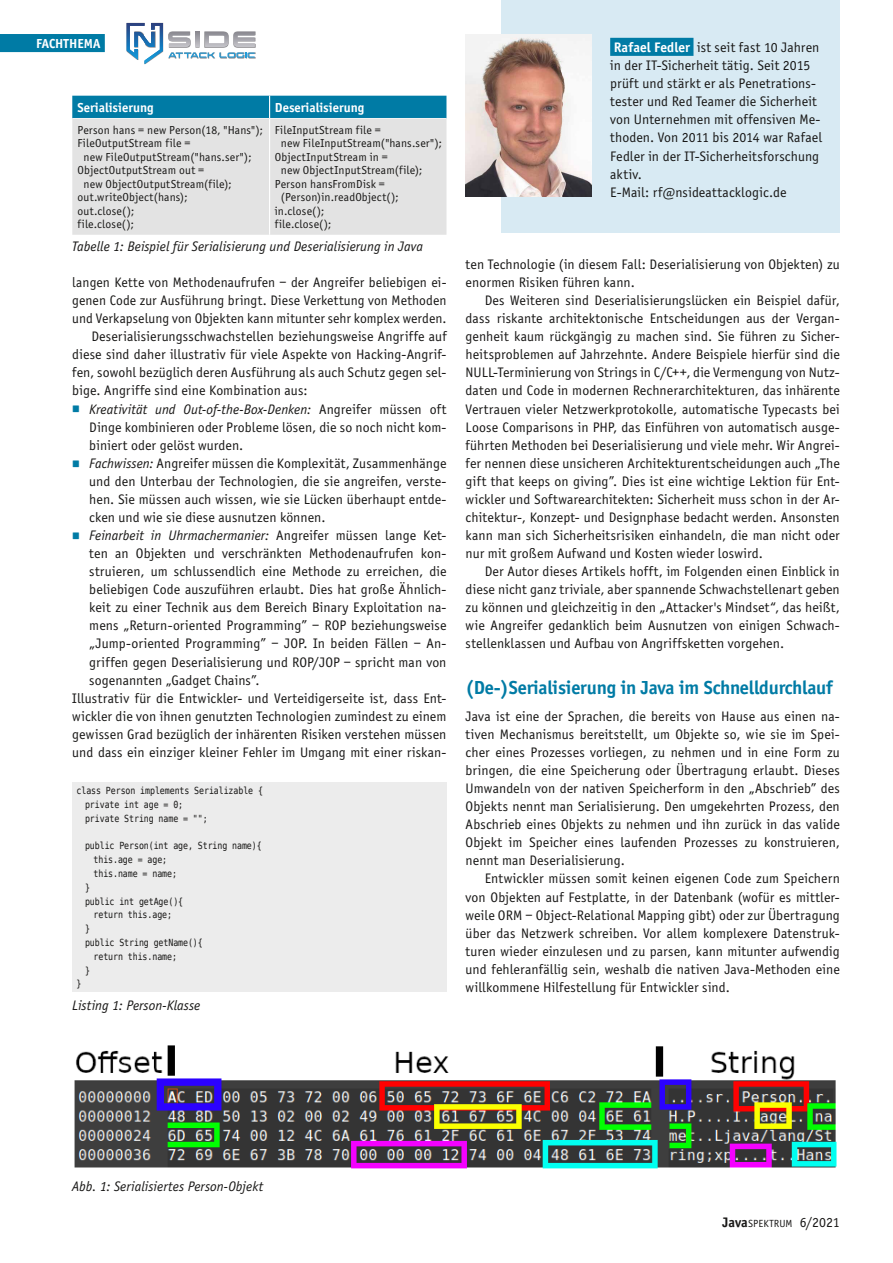
<style>
.page{position:relative;width:893px;height:1263px;background:#fff}
.page>*{position:absolute;margin:0;border:0;box-sizing:border-box;transform-origin:0 0}
.t1{font:700 57px "Officina Sans EF";color:#007ba5;scale:.38 1}
.t2{font:700 19.5px "Officina Sans EF";letter-spacing:-.01em;color:#007ba5}
.t3{font:14.25px/18px "Officina Sans EF";letter-spacing:.01em;color:#181716;text-align:justify}
.t4{font:italic 14.25px "Officina Sans EF";color:#181716}
.t5{font:700 13.5px "Officina Sans EF";color:#fff}
.t6{font:12px "Officina Sans EF";letter-spacing:.02em;color:#181716}
.t7{font:10.65px "Officina Sans EF";letter-spacing:.01em;color:#181716}
.t8{font:9.75px/13.8px "Bitstream Vera Sans Mono";letter-spacing:-.01em;color:#181716;scale:.85 1}
.s1{font-style:italic}
.s2{font-style:normal}
.s3{font-weight:700;color:#fff}
.s4{font-weight:700;font-size:14.25px}
.s5{font-size:14.25px}
</style>
<div class="page">
<div style="left:502px;top:0;width:338px;height:233px;background:#d8eaf3"></div>
<div style="left:610px;top:38px;width:83px;height:18px;background:#007ba5"></div>
<img style="left:466px;top:34px;width:125px;height:163px">
<div style="left:72px;top:782px;width:374px;height:210px;background:#ececec"></div>
<img style="left:74px;top:1045px;width:763px;height:124px">
<svg style="left:72px;top:96px;width:374px;height:139px;background:#bed2d9"></svg>
<hr style="left:269px;top:119px;width:1px;height:116px;background:#fff">
<hr style="left:72px;top:118px;width:198px;height:1px;background:#f2f2f2">
<hr style="left:270px;top:118px;width:176px;height:1px;background:#f2f2f2">
<div style="left:0;top:34px;width:105px;height:18px;background:#007ba5"></div>
<img style="left:126px;top:23px;width:1px;height:29px">
<svg style="left:127px;top:23px;width:128px;height:41px"></svg>
<p class="t5" style="left:36px;top:35px;width:66px">FACHTHEMA</p>
<p class="t5" style="left:78px;top:99px;width:78px">Serialisierung</p>
<p class="t5" style="left:275px;top:99px;width:91px">Deserialisierung</p>
<p class="t6" style="left:78px;top:123px;width:187px">Person hans = new Person(18, "Hans");</p>
<p class="t6" style="left:78px;top:137px;width:114px">FileOutputStream file =</p>
<p class="t6" style="left:84px;top:150px;width:169px">new FileOutputStream("hans.ser");</p>
<p class="t6" style="left:78px;top:164px;width:128px">ObjectOutputStream out =</p>
<p class="t6" style="left:84px;top:177px;width:150px">new ObjectOutputStream(file);</p>
<p class="t6" style="left:78px;top:191px;width:111px">out.writeObject(hans);</p>
<p class="t6" style="left:78px;top:204px;width:58px">out.close();</p>
<p class="t6" style="left:78px;top:218px;width:58px">file.close();</p>
<p class="t6" style="left:275px;top:123px;width:107px">FileInputStream file =</p>
<p class="t6" style="left:281px;top:137px;width:162px">new FileInputStream("hans.ser");</p>
<p class="t6" style="left:275px;top:150px;width:115px">ObjectInputStream in =</p>
<p class="t6" style="left:281px;top:164px;width:143px">new ObjectInputStream(file);</p>
<p class="t6" style="left:275px;top:177px;width:112px">Person hansFromDisk =</p>
<p class="t6" style="left:281px;top:191px;width:119px">(Person)in.readObject();</p>
<p class="t6" style="left:275px;top:204px;width:51px">in.close();</p>
<p class="t6" style="left:275px;top:218px;width:58px">file.close();</p>
<p class="t4" style="left:72px;top:238px;width:352px">Tabelle 1: Beispiel für Serialisierung und Deserialisierung in Java</p>
<p class="t3" style="left:72px;top:273px;width:376px">langen Kette von Methodenaufrufen – der Angreifer beliebigen ei-</p>
<p class="t3" style="left:72px;top:292px;width:376px">genen Code zur Ausführung bringt. Diese Verkettung von Methoden</p>
<p class="t3" style="left:72px;top:310px;width:376px">und Verkapselung von Objekten kann mitunter sehr komplex werden.</p>
<p class="t3" style="left:91px;top:328px;width:357px">Deserialisierungsschwachstellen beziehungsweise Angriffe auf</p>
<p class="t3" style="left:72px;top:346px;width:376px">diese sind daher illustrativ für viele Aspekte von Hacking-Angrif-</p>
<p class="t3" style="left:72px;top:364px;width:376px">fen, sowohl bezüglich deren Ausführung als auch Schutz gegen sel-</p>
<p class="t3" style="left:72px;top:382px;width:237px">bige. Angriffe sind eine Kombination aus:</p>
<h1 class="t1" style="left:72px;top:370px;width:22px">-</h1>
<p class="t3" style="left:89px;top:400px;width:359px"><span class="s1">Kreativität und Out-of-the-Box-Denken:</span> Angreifer müssen oft Dinge kombinieren oder Probleme lösen, die so noch nicht kom&shy;biniert oder gelöst wurden.</p>
<h1 class="t1" style="left:72px;top:424px;width:22px">-</h1>
<p class="t3" style="left:89px;top:454px;width:359px"><span class="s1">Fachwissen:</span> Angreifer müssen die Komplexität, Zusammenhänge und den Unterbau der Technologien, die sie angreifen, verste&shy;hen. Sie müssen auch wissen, wie sie Lücken überhaupt entde&shy;cken und wie sie diese ausnutzen können.</p>
<h1 class="t1" style="left:72px;top:497px;width:22px">-</h1>
<p class="t4" style="left:89px;top:528px;width:359px">Feinarbeit in Uhrmachermanier: <span class="s2">Angreifer müssen lange Ket-</span></p>
<p class="t3" style="left:89px;top:545px;width:359px">ten an Objekten und verschränkten Methodenaufrufen kon-</p>
<p class="t3" style="left:89px;top:563px;width:359px">struieren, um schlussendlich eine Methode zu erreichen, die</p>
<p class="t3" style="left:89px;top:581px;width:359px">beliebigen Code auszuführen erlaubt. Dies hat große Ähnlich-</p>
<p class="t3" style="left:89px;top:599px;width:359px">keit zu einer Technik aus dem Bereich Binary Exploitation na-</p>
<p class="t3" style="left:89px;top:617px;width:359px">mens „Return-oriented Programming” – ROP beziehungsweise</p>
<p class="t3" style="left:89px;top:635px;width:359px">„Jump-oriented Programming” – JOP. In beiden Fällen – An-</p>
<p class="t3" style="left:89px;top:653px;width:359px">griffen gegen Deserialisierung und ROP/JOP – spricht man von</p>
<p class="t3" style="left:89px;top:671px;width:172px">sogenannten „Gadget Chains”.</p>
<p class="t3" style="left:72px;top:689px;width:376px">Illustrativ für die Entwickler- und Verteidigerseite ist, dass Ent-</p>
<p class="t3" style="left:72px;top:707px;width:376px">wickler die von ihnen genutzten Technologien zumindest zu einem</p>
<p class="t3" style="left:72px;top:725px;width:376px">gewissen Grad bezüglich der inhärenten Risiken verstehen müssen</p>
<p class="t3" style="left:72px;top:743px;width:376px">und dass ein einziger kleiner Fehler im Umgang mit einer riskan-</p>
<p class="t8" style="left:85px;top:784px;width:211px;text-indent:-9px">class Person implements Serializable { private int age = 0;<br>private String name = "";</p>
<p class="t8" style="left:85px;top:839px;width:209px">public Person(int age, String name){</p>
<p class="t8" style="left:94px;top:853px;width:88px">this.age = age;</p>
<p class="t8" style="left:94px;top:867px;width:100px">this.name = name;</p>
<p class="t8" style="left:85px;top:880px;width:7px">}</p>
<p class="t8" style="left:85px;top:894px;width:117px">public int getAge(){</p>
<p class="t8" style="left:94px;top:908px;width:94px">return this.age;</p>
<p class="t8" style="left:85px;top:922px;width:7px">}</p>
<p class="t8" style="left:85px;top:936px;width:140px">public String getName(){</p>
<p class="t8" style="left:94px;top:949px;width:100px">return this.name;</p>
<p class="t8" style="left:85px;top:963px;width:7px">}</p>
<p class="t8" style="left:77px;top:977px;width:7px">}</p>
<p class="t4" style="left:72px;top:997px;width:130px">Listing 1: Person-Klasse</p>
<p class="t3" style="left:610px;top:39px;width:213px;text-align:left"><span class="s3">Rafael Fedler</span> ist seit fast 10 Jahren in der IT-Sicherheit tätig. Seit 2015 prüft und stärkt er als Penetrations&shy;tester und Red Teamer die Sicherheit von Unternehmen mit offensiven Me&shy;thoden. Von 2011 bis 2014 war Rafael Fedler in der IT-Sicherheitsforschung aktiv.<br>E-Mail: rf@nsideattacklogic.de</p>
<p class="t3" style="left:466px;top:255px;width:376px">ten Technologie (in diesem Fall: Deserialisierung von Objekten) zu enormen Risiken führen kann.</p>
<p class="t3" style="left:466px;top:291px;width:376px;text-indent:19px">Des Weiteren sind Deserialisierungslücken ein Beispiel dafür, dass riskante architektonische Entscheidungen aus der Vergan&shy;genheit kaum rückgängig zu machen sind. Sie führen zu Sicher&shy;heitsproblemen auf Jahrzehnte. Andere Beispiele hierfür sind die NULL-Terminierung von Strings in C/C++, die Vermengung von Nutz&shy;daten und Code in modernen Rechnerarchitekturen, das inhärente Vertrauen vieler Netzwerkprotokolle, automatische Typecasts bei Loose Comparisons in PHP, das Einführen von automatisch ausge&shy;führten Methoden bei Deserialisierung und viele mehr. Wir Angrei&shy;fer nennen diese unsicheren Architekturentscheidungen auch „The gift that keeps on giving”. Dies ist eine wichtige Lektion für Ent&shy;wickler und Softwarearchitekten: Sicherheit muss schon in der Ar&shy;chitektur-, Konzept- und Designphase bedacht werden. Ansonsten kann man sich Sicherheitsrisiken einhandeln, die man nicht oder nur mit großem Aufwand und Kosten wieder loswird.</p>
<p class="t3" style="left:466px;top:563px;width:376px;text-indent:19px">Der Autor dieses Artikels hofft, im Folgenden einen Einblick in diese nicht ganz triviale, aber spannende Schwachstellenart geben zu können und gleichzeitig in den „Attacker's Mindset“, das heißt, wie Angreifer gedanklich beim Ausnutzen von einigen Schwach&shy;stellenklassen und Aufbau von Angriffsketten vorgehen.</p>
<h2 class="t2" style="left:466px;top:675px;width:369px">(De-)Serialisierung in Java im Schnelldurchlauf</h2>
<p class="t3" style="left:466px;top:707px;width:376px">Java ist eine der Sprachen, die bereits von Hause aus einen na&shy;tiven Mechanismus bereitstellt, um Objekte so, wie sie im Spei&shy;cher eines Prozesses vorliegen, zu nehmen und in eine Form zu bringen, die eine Speicherung oder Übertragung erlaubt. Dieses Umwandeln von der nativen Speicherform in den „Abschrieb” des Objekts nennt man Serialisierung. Den umgekehrten Prozess, den Abschrieb eines Objekts zu nehmen und ihn zurück in das valide Objekt im Speicher eines laufenden Prozesses zu konstruieren, nennt man Deserialisierung.</p>
<p class="t3" style="left:466px;top:870px;width:376px;text-indent:19px">Entwickler müssen somit keinen eigenen Code zum Speichern von Objekten auf Festplatte, in der Datenbank (wofür es mittler&shy;weile ORM – Object-Relational Mapping gibt) oder zur Übertragung über das Netzwerk schreiben. Vor allem komplexere Datenstruk&shy;turen wieder einzulesen und zu parsen, kann mitunter aufwendig und fehleranfällig sein, weshalb die nativen Java-Methoden eine willkommene Hilfestellung für Entwickler sind.</p>
<p class="t4" style="left:72px;top:1178px;width:192px">Abb. 1: Serialisiertes Person-Objekt</p>
<p class="t7" style="left:722px;top:1217px;width:119px"><span class="s4">Java</span>SPEKTRUM <span class="s5">6/2021</span></p>
</div>
